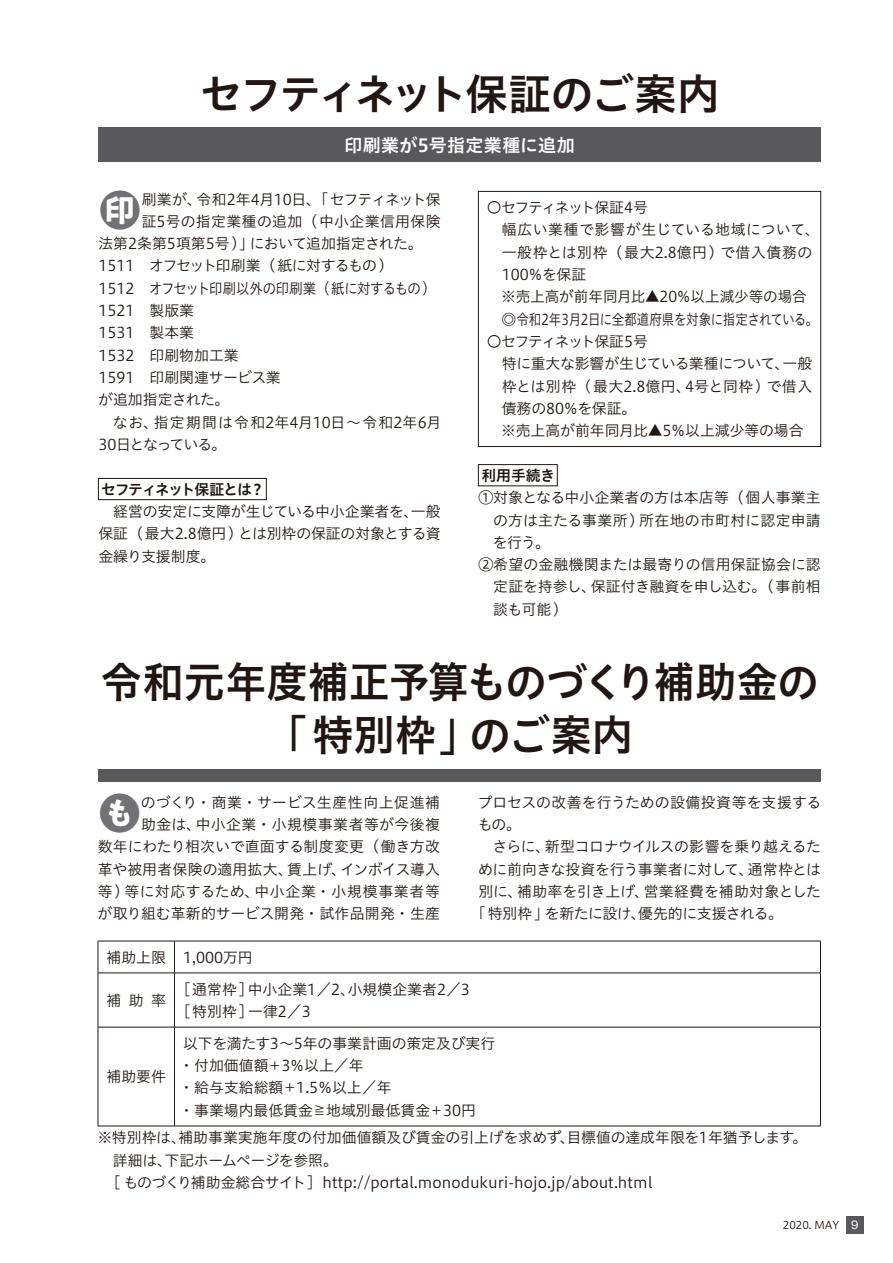
<style>
.page{position:relative;width:893px;height:1263px;background:#fff}
.page>*{position:absolute;margin:0;border:0;box-sizing:border-box;transform-origin:0 0}
.t1{font:44.55px "Hiragino UD Sans Std W3 90 msp RKSJ H";color:#727276}
.t2{font:42.45px/53.1px "Hiragino UD Sans Std W6 90 msp RKSJ H";letter-spacing:-.01em;color:#211612;text-align:center}
.t3{font:42.45px "Hiragino UD Sans Std W6 90 msp RKSJ H";letter-spacing:-.06em;color:#211612}
.t4{font:18px "Hiragino UD Sans Std W6 90 msp RKSJ H";letter-spacing:.01em;color:#fff}
.t5{font:14.85px/22.4px "Hiragino UD Sans Std W3 90 msp RKSJ H";color:#211612}
.t6{font:14.85px/22.4px "Hiragino UD Sans Std W3 90 msp RKSJ H";letter-spacing:.02em;color:#211612;text-align:right}
.t7{font:14.85px "Hiragino UD Sans Std W3 90 msp RKSJ H";letter-spacing:-.02em;color:#211612}
.t8{font:14.85px "Hiragino UD Sans Std W3 90 msp RKSJ H";letter-spacing:-.03em;color:#211612}
.t9{font:14.85px "Hiragino UD Sans Std W3 90 msp RKSJ H";letter-spacing:-.025em;color:#211612}
.t10{font:14.85px "Hiragino UD Sans Std W3 90 msp RKSJ H";letter-spacing:-.09em;color:#211612}
.t11{font:14.85px "Hiragino UD Sans Std W3 90 msp RKSJ H";letter-spacing:-.035em;color:#211612}
.t12{font:14.85px "Hiragino UD Sans Std W3 90 msp RKSJ H";letter-spacing:-.05em;color:#211612}
.t13{font:14.85px "Hiragino UD Sans Std W3 90 msp RKSJ H";letter-spacing:.035em;color:#211612}
.t14{font:14.85px "Hiragino UD Sans Std W3 90 msp RKSJ H";letter-spacing:.03em;color:#211612}
.t15{font:14.85px "Hiragino UD Sans Std W6 90 msp RKSJ H";letter-spacing:-.095em;color:#211612}
.t16{font:14.85px "Hiragino UD Sans Std W3 90 msp RKSJ H";letter-spacing:-.07em;color:#211612}
.t17{font:14.85px "Hiragino UD Sans Std W6 90 msp RKSJ H";letter-spacing:-.07em;color:#211612}
.t18{font:10.65px "Hiragino UD Sans Std W3 90 msp RKSJ H";color:#211612}
.s1{font-family:"PA1 Gothic Std Bold 90 msp RKSJ H";font-size:30.9px;color:#fff}
.s2{font-family:"Gothic MB101 Pro Regular 90 msp RKSJ H";color:#fff}
</style>
<div class="page">
<div style="left:846px;top:1216px;width:17px;height:17px;background:#59595b"></div>
<div style="left:98px;top:769px;width:723px;height:13px;background:#59595b"></div>
<hr style="left:98px;top:941px;width:76px;height:1px;background:#211612">
<hr style="left:98px;top:941px;width:1px;height:32px;background:#211612">
<hr style="left:174px;top:941px;width:647px;height:1px;background:#211612">
<hr style="left:174px;top:941px;width:1px;height:32px;background:#211612">
<hr style="left:820px;top:941px;width:1px;height:32px;background:#211612">
<hr style="left:98px;top:973px;width:76px;height:1px;background:#211612">
<hr style="left:98px;top:973px;width:1px;height:54px;background:#211612">
<hr style="left:174px;top:973px;width:647px;height:1px;background:#211612">
<hr style="left:174px;top:973px;width:1px;height:54px;background:#211612">
<hr style="left:820px;top:973px;width:1px;height:54px;background:#211612">
<hr style="left:98px;top:1027px;width:76px;height:1px;background:#211612">
<hr style="left:98px;top:1027px;width:1px;height:99px;background:#211612">
<hr style="left:174px;top:1027px;width:647px;height:1px;background:#211612">
<hr style="left:174px;top:1027px;width:1px;height:99px;background:#211612">
<hr style="left:820px;top:1027px;width:1px;height:99px;background:#211612">
<hr style="left:98px;top:1126px;width:723px;height:1px;background:#211612">
<div style="left:98px;top:128px;width:723px;height:34px;background:#59595b"></div>
<div style="left:98px;top:478px;width:169px;height:22px;border:1px solid #211612"></div>
<svg style="left:478px;top:191px;width:343px;height:295px"></svg>
<h2 class="t3" style="left:200px;top:78px;width:521px">セフティネット保証のご案内</h2>
<p class="t4" style="left:345px;top:138px;width:232px">印刷業が5号指定業種に追加</p>
<h1 class="t1" style="left:98px;top:193px;width:46px">●<span class="s1">印</span></h1>
<p class="t11" style="left:142px;top:193px;width:301px">刷業が、令和2年4月10日、「セフティネット保</p>
<p class="t6" style="left:142px;top:212px;width:300px">証5号の指定業種の追加（中小企業信用保険</p>
<p class="t5" style="left:98px;top:234px;width:326px">法第2条第5項第5号）」において追加指定された。</p>
<p class="t12" style="left:98px;top:260px;width:297px">1511　オフセット印刷業（紙に対するもの）</p>
<p class="t7" style="left:98px;top:283px;width:339px">1512　オフセット印刷以外の印刷業（紙に対するもの）</p>
<p class="t5" style="left:98px;top:301px;width:97px">1521　製版業</p>
<p class="t5" style="left:98px;top:324px;width:97px">1531　製本業</p>
<p class="t5" style="left:98px;top:346px;width:142px">1532　印刷物加工業</p>
<p class="t5" style="left:98px;top:368px;width:184px">1591　印刷関連サービス業</p>
<p class="t5" style="left:98px;top:391px;width:133px">が追加指定された。</p>
<p class="t5" style="left:113px;top:413px;width:330px">なお、指定期間は令和2年4月10日～令和2年6月</p>
<p class="t16" style="left:98px;top:439px;width:130px">30日となっている。</p>
<p class="t15" style="left:101px;top:484px;width:165px">セフティネット保証とは？</p>
<p class="t5" style="left:98px;top:502px;width:344px;text-align:justify;text-indent:15px">経営の安定に支障が生じている中小企業者を、一般保証（最大2.8億円）とは別枠の保証の対象とする資金繰り支援制度。</p>
<p class="t10" style="left:487px;top:202px;width:163px">〇セフティネット保証4号</p>
<p class="t14" style="left:502px;top:224px;width:319px">幅広い業種で影響が生じている地域について、</p>
<p class="t13" style="left:502px;top:246px;width:312px">一般枠とは別枠（最大2.8億円）で借入債務の</p>
<p class="t5" style="left:502px;top:265px;width:86px">100％を保証</p>
<p class="t5" style="left:501px;top:288px;width:307px">※売上高が前年同月比▲20％以上減少等の場合</p>
<p class="t9" style="left:502px;top:313px;width:318px">◎令和2年3月2日に全都道府県を対象に指定されている。</p>
<p class="t10" style="left:487px;top:336px;width:163px">〇セフティネット保証5号</p>
<p class="t7" style="left:502px;top:358px;width:312px">特に重大な影響が生じている業種について、一般</p>
<p class="t5" style="left:502px;top:377px;width:312px">枠とは別枠（最大2.8億円、4号と同枠）で借入</p>
<p class="t5" style="left:502px;top:399px;width:136px">債務の80％を保証。</p>
<p class="t5" style="left:501px;top:421px;width:304px">※売上高が前年同月比▲5％以上減少等の場合</p>
<p class="t17" style="left:481px;top:470px;width:75px">利用手続き</p>
<p class="t5" style="left:478px;top:488px;width:344px">① 対象となる中小企業者の方は本店等（個人事業主</p>
<p class="t5" style="left:493px;top:511px;width:329px">の方は主たる事業所）所在地の市町村に認定申請</p>
<p class="t5" style="left:493px;top:533px;width:59px">を行う。</p>
<p class="t5" style="left:478px;top:555px;width:344px">② 希望の金融機関または最寄りの信用保証協会に認</p>
<p class="t5" style="left:493px;top:578px;width:329px">定証を持参し、保証付き融資を申し込む。（事前相</p>
<p class="t5" style="left:493px;top:600px;width:76px">談も可能）</p>
<h2 class="t2" style="left:101px;top:661px;width:719px">令和元年度補正予算ものづくり補助金の「特別枠」のご案内</h2>
<h1 class="t1" style="left:97px;top:796px;width:46px">●<span class="s1">も</span></h1>
<p class="t6" style="left:98px;top:793px;width:344px">のづくり・商業・サービス生産性向上促進補<br>助金は、中小企業・小規模事業者等が今後複<br>数年にわたり相次いで直面する制度変更（働き方改革や被用者保険の適用拡大、賃上げ、インボイス導入等）等に対応するため、中小企業・小規模事業者等が取り組む革新的サービス開発・試作品開発・生産</p>
<p class="t5" style="left:477px;top:793px;width:345px">プロセスの改善を行うための設備投資等を支援するもの。</p>
<p class="t8" style="left:492px;top:841px;width:330px">さらに、新型コロナウイルスの影響を乗り越えるた</p>
<p class="t7" style="left:478px;top:863px;width:344px">めに前向きな投資を行う事業者に対して、通常枠とは</p>
<p class="t5" style="left:478px;top:882px;width:344px">別に、補助率を引き上げ、営業経費を補助対象とした</p>
<p class="t8" style="left:471px;top:908px;width:314px">「特別枠」を新たに設け、優先的に支援される。</p>
<p class="t5" style="left:106px;top:948px;width:148px">補助上限 1,000万円</p>
<p class="t5" style="left:106px;top:991px;width:61px">補助率</p>
<p class="t5" style="left:176px;top:980px;width:296px">［通常枠］中小企業1／2、小規模企業者2／3［特別枠］一律2／3</p>
<p class="t5" style="left:179px;top:1034px;width:317px">以下を満たす3～5年の事業計画の策定及び実行・付加価値額＋3％以上／年<br>・給与支給総額＋1.5％以上／年<br>・事業場内最低賃金≧地域別最低賃金＋30円</p>
<p class="t5" style="left:97px;top:1129px;width:711px">※特別枠は、補助事業実施年度の付加価値額及び賃金の引上げを求めず、目標値の達成年限を1年猶予します。</p>
<p class="t9" style="left:113px;top:1154px;width:227px">詳細は、下記ホームページを参照。</p>
<p class="t5" style="left:105px;top:1173px;width:549px">［ものづくり補助金総合サイト］http://portal.monodukuri-hojo.jp/about.html</p>
<p class="t5" style="left:106px;top:1067px;width:61px">補助要件</p>
<p class="t18" style="left:783px;top:1221px;width:77px">2020. MAY <span class="s2">9</span></p>
</div>
